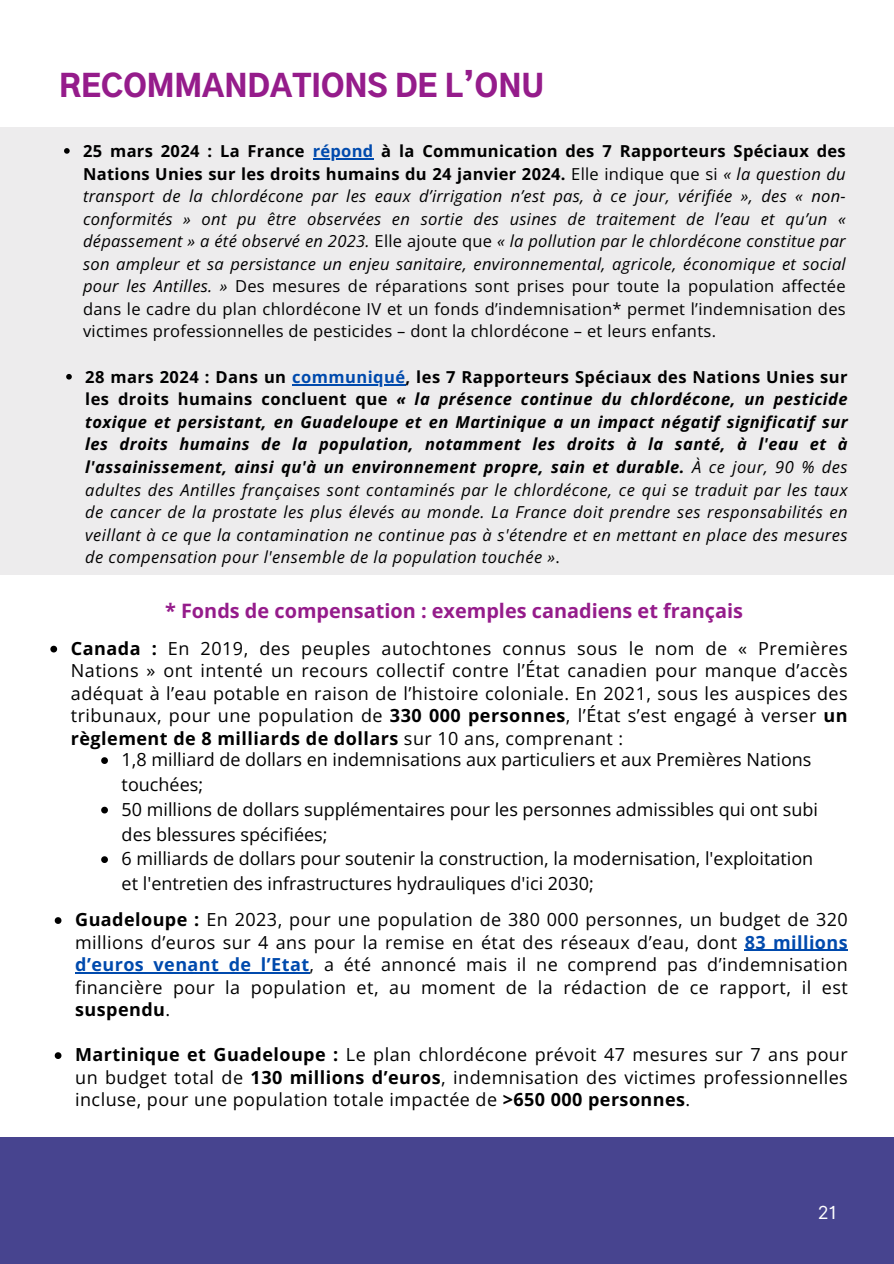
<style>
.page{position:relative;width:894px;height:1264px;background:#fff}
.page>*{position:absolute;margin:0;border:0;box-sizing:border-box;transform-origin:0 0}
.t1{font:900 30.3px "Gothic A1";color:#951c8b}
.t2{font:700 19.8px "Open Sans";color:#951c8b}
.t3{font:18px/22.5px "Open Sans";color:#000;text-align:justify}
.t4{font:18px "Inter";color:#fefefe}
.t5{font:italic 16.5px/22.5px "Open Sans";letter-spacing:.025em;color:#000;text-align:justify}
.t6{font:700 16.5px "Open Sans";letter-spacing:.03em;color:#000}
.s1{font-weight:700;font-style:normal}
.s2{font-weight:700;font-style:normal;color:#004aad}
.s3{font-style:normal}
.s4{color:#004aad}
.s5{font-weight:700}
.s6{font-weight:700;color:#004aad}
</style>
<div class="page">
<div style="left:0;top:1136px;width:893px;height:127px;background:#47448f"></div>
<svg style="left:50px;top:645px;width:7px;height:7px"></svg>
<svg style="left:101px;top:757px;width:7px;height:7px"></svg>
<svg style="left:101px;top:806px;width:7px;height:7px"></svg>
<svg style="left:101px;top:856px;width:7px;height:7px"></svg>
<svg style="left:55px;top:917px;width:6px;height:6px"></svg>
<hr style="left:744px;top:949px;width:104px;height:1px;background:#004aad">
<hr style="left:75px;top:972px;width:234px;height:1px;background:#004aad">
<svg style="left:55px;top:1052px;width:6px;height:6px"></svg>
<div style="left:0;top:128px;width:893px;height:447px;background:#edeced"></div>
<svg style="left:66px;top:374px;width:6px;height:5px"></svg>
<hr style="left:292px;top:384px;width:113px;height:1px;background:#004aad">
<svg style="left:64px;top:148px;width:6px;height:6px"></svg>
<hr style="left:312px;top:158px;width:61px;height:1px;background:#004aad">
<h1 class="t1" style="left:59px;top:73px;width:486px">RECOMMANDATIONS DE L’ONU</h1>
<p class="t5" style="left:83px;top:139px;width:764px"><span class="s1">25 mars 2024 : La France</span> <span class="s2">répond</span> <span class="s1">à la Communication des 7 Rapporteurs Spéciaux des Nations Unies sur les droits humains du 24 janvier 2024.</span> <span class="s3">Elle indique que si</span> « la question du transport de la chlordécone par les eaux d’irrigation n’est pas, à ce jour, vérifiée », des « non&shy;conformités » ont pu être observées en sortie des usines de traitement de l’eau et qu’un « dépassement » a été observé en 2023. <span class="s3">Elle ajoute que</span> « la pollution par le chlordécone constitue par son ampleur et sa persistance un enjeu sanitaire, environnemental, agricole, économique et social pour les Antilles. » <span class="s3">Des mesures de réparations sont prises pour toute la population affectée dans le cadre du plan chlordécone IV et un fonds d’indemnisation* permet l’indemnisation des victimes professionnelles de pesticides – dont la chlordécone – et leurs enfants.</span></p>
<p class="t6" style="left:85px;top:365px;width:763px">28 mars 2024 : Dans un <span class="s4">communiqué</span>, les 7 Rapporteurs Spéciaux des Nations Unies sur</p>
<p class="t5" style="left:85px;top:388px;width:763px"><span class="s1">les droits humains concluent que</span> <span class="s5">« la présence continue du chlordécone, un pesticide toxique et persistant, en Guadeloupe et en Martinique a un impact négatif significatif sur les droits humains de la population, notamment les droits à la santé, à l'eau et à l'assainissement, ainsi qu'à un environnement propre, sain et durable.</span> À ce jour, 90 % des adultes des Antilles françaises sont contaminés par le chlordécone, ce qui se traduit par les taux de cancer de la prostate les plus élevés au monde. La France doit prendre ses responsabilités en veillant à ce que la contamination ne continue pas à s'étendre et en mettant en place des mesures de compensation pour l'ensemble de la population touchée »<span class="s3">.</span></p>
<h2 class="t2" style="left:165px;top:596px;width:579px">* Fonds de compensation : exemples canadiens et français</h2>
<p class="t3" style="left:71px;top:636px;width:778px"><span class="s5">Canada :</span> En 2019, des peuples autochtones connus sous le nom de « Premières Nations » ont intenté un recours collectif contre l’État canadien pour manque d’accès adéquat à l’eau potable en raison de l’histoire coloniale. En 2021, sous les auspices des tribunaux, pour une population de <span class="s5">330 000 personnes</span>, l’État s’est engagé à verser <span class="s5">un règlement de 8 milliards de dollars</span> sur 10 ans, comprenant :</p>
<p class="t3" style="left:122px;top:746px;width:691px;line-height:24.8px">1,8 milliard de dollars en indemnisations aux particuliers et aux Premières Nations touchées;</p>
<p class="t3" style="left:122px;top:796px;width:697px;line-height:24.8px">50 millions de dollars supplémentaires pour les personnes admissibles qui ont subi des blessures spécifiées;</p>
<p class="t3" style="left:122px;top:845px;width:693px;line-height:24.8px">6 milliards de dollars pour soutenir la construction, la modernisation, l'exploitation et l'entretien des infrastructures hydrauliques d'ici 2030;</p>
<p class="t3" style="left:75px;top:907px;width:773px"><span class="s5">Guadeloupe :</span> En 2023, pour une population de 380 000 personnes, un budget de 320 millions d’euros sur 4 ans pour la remise en état des réseaux d’eau, dont <span class="s6">83 millions d’euros venant de l’Etat</span>, a été annoncé mais il ne comprend pas d’indemnisation financière pour la population et, au moment de la rédaction de ce rapport, il est <span class="s5">suspendu</span>.</p>
<p class="t3" style="left:75px;top:1042px;width:773px"><span class="s5">Martinique et Guadeloupe :</span> Le plan chlordécone prévoit 47 mesures sur 7 ans pour un budget total de <span class="s5">130 millions d’euros</span>, indemnisation des victimes professionnelles incluse, pour une population totale impactée de <span class="s5">&gt;650 000 personnes</span>.</p>
<p class="t4" style="left:817px;top:1201px;width:20px">21</p>
<p class="t4" style="left:826px;top:1213px;width:21px">19</p>
</div>
